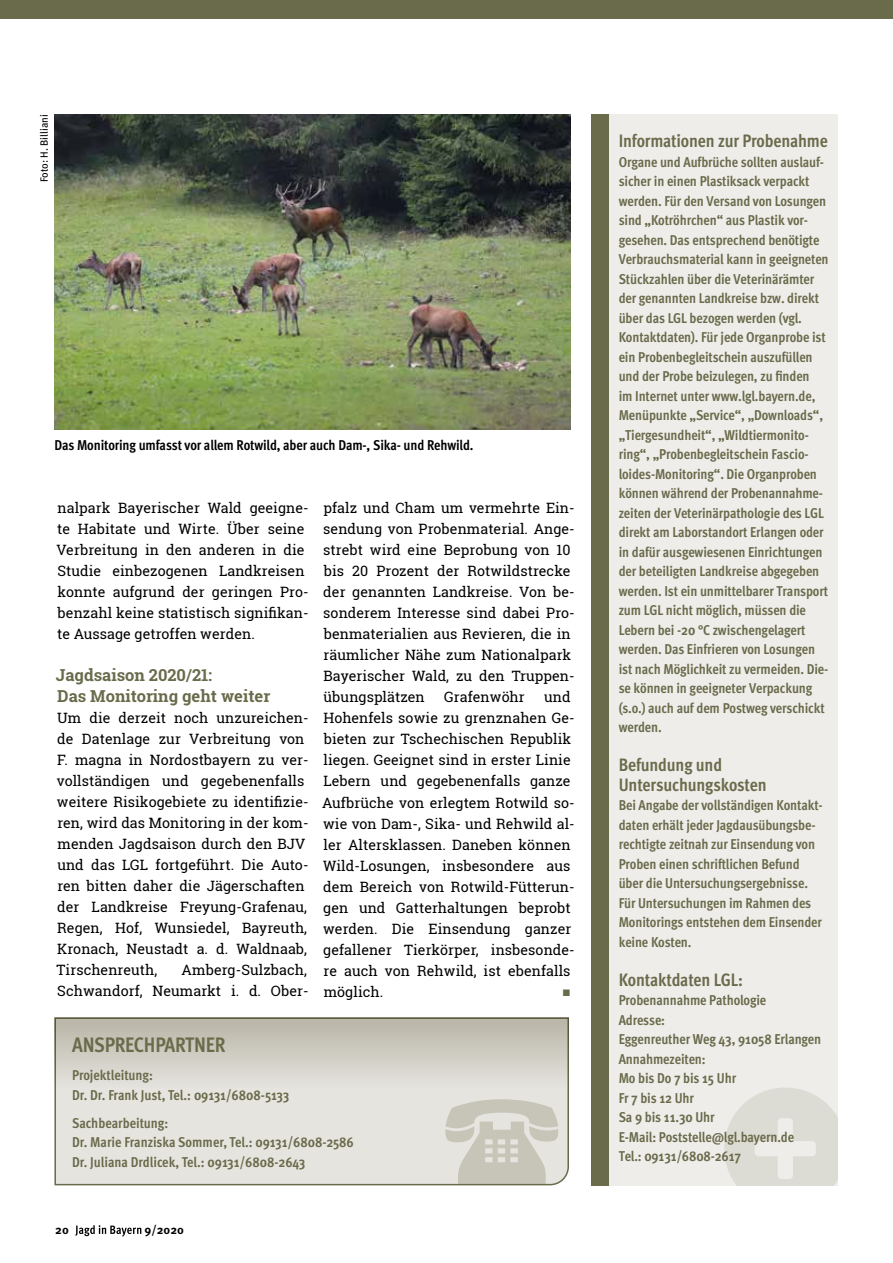
<style>
.page{position:relative;width:893px;height:1263px;background:#fff}
.page>*{position:absolute;margin:0;border:0;box-sizing:border-box;transform-origin:0 0}
.t1{font:700 condensed 21px "Meta Pro";letter-spacing:-.015em;color:#6a6b4b}
.t2{font:700 18px/19.5px "Meta Cond";letter-spacing:-.01em;color:#6a6b4b}
.t3{font:700 16.5px/21px "Roboto Slab";color:#6a6b4b}
.t4{font:700 14.25px/19.5px "Meta Cond";letter-spacing:-.01em;color:#6a6b4b}
.t5{font:14.25px/21px "Roboto Slab";letter-spacing:.005em;color:#000}
.t6{font:700 condensed 14.25px/19.5px "Meta Pro";letter-spacing:-.005em;color:#6a6b4b}
.t7{font:700 14.25px "Meta Cond";letter-spacing:-.01em;color:#000}
.t8{font:700 12px "Meta Pro";color:#000}
.t9{font:10.5px "Meta Book LF";letter-spacing:.005em;color:#000}
</style>
<div class="page">
<svg style="left:75px;top:1225px;width:66px;height:11px"></svg>
<div style="left:591px;top:114px;width:247px;height:1071px;background:#eeedea"></div>
<svg style="left:724px;top:1087px;width:114px;height:98px"></svg>
<div style="left:0;top:0;width:893px;height:18px;background:#6a6b4b"></div>
<div style="left:591px;top:114px;width:17px;height:1071px;background:#6a6b4b"></div>
<img style="left:54px;top:114px;width:517px;height:315px">
<svg style="left:54px;top:1092px;width:515px;height:94px"></svg>
<div style="left:54px;top:1017px;width:515px;height:75px;background:linear-gradient(to bottom,#b7b4a5,#e7e5e0)"></div>
<p class="t9" style="left:38px;top:182px;width:70px;rotate:-90deg">Foto: H. Billiani</p>
<p class="t7" style="left:54px;top:437px;width:421px">Das Monitoring umfasst vor allem Rotwild, aber auch Dam-, Sika- und Rehwild.</p>
<p class="t5" style="left:56px;top:497px;width:254px">nalpark Bayerischer Wald geeigne&shy;te Habitate und Wirte. Über seine Verbreitung in den anderen in die Studie einbezogenen Landkreisen konnte aufgrund der geringen Pro&shy;benzahl keine statistisch signifikan&shy;te Aussage getroffen werden.</p>
<p class="t3" style="left:56px;top:665px;width:216px">Jagdsaison 2020/21:<br>Das Monitoring geht weiter</p>
<p class="t5" style="left:57px;top:707px;width:254px">Um die derzeit noch unzureichen&shy;de Datenlage zur Verbreitung von F. magna in Nordostbayern zu ver&shy;vollständigen und gegebenenfalls weitere Risikogebiete zu identifizie&shy;ren, wird das Monitoring in der kom&shy;menden Jagdsaison durch den BJV und das LGL fortgeführt. Die Auto&shy;ren bitten daher die Jägerschaften der Landkreise Freyung-Grafenau, Regen, Hof, Wunsiedel, Bayreuth, Kronach, Neustadt a. d. Waldnaab, Tirschenreuth,</p>
<p class="t5" style="left:57px;top:960px;width:253px;text-align:right">Amberg-Sulzbach,<br>Schwandorf, Neumarkt i. d. Ober-</p>
<p class="t5" style="left:323px;top:498px;width:253px">pfalz und Cham um vermehrte Ein&shy;sendung von Probenmaterial. Ange&shy;strebt wird eine Beprobung von 10 bis 20 Prozent der Rotwildstrecke der genannten Landkreise. Von be&shy;sonderem Interesse sind dabei Pro&shy;benmaterialien aus Revieren, die in räumlicher Nähe zum Nationalpark<br>Bayerischer Wald, zu den Truppen&shy;übungsplätzen</p>
<p class="t5" style="left:444px;top:687px;width:82px">Grafenwöhr</p>
<p class="t5" style="left:322px;top:687px;width:254px;text-indent:222px">und<br>Hohenfels sowie zu grenznahen Ge&shy;bieten zur Tschechischen Republik liegen. Geeignet sind in erster Linie<br>Lebern und gegebenenfalls ganze<br>Aufbrüche von erlegtem Rotwild so&shy;wie von Dam-, Sika- und Rehwild al&shy;ler Altersklassen. Daneben können<br>Wild-Losungen, insbesondere aus dem Bereich von Rotwild-Fütterun&shy;gen und Gatterhaltungen beprobt werden. Die Einsendung ganzer gefallener Tierkörper, insbesonde&shy;re auch von Rehwild, ist ebenfalls möglich.</p>
<h1 class="t1" style="left:72px;top:1029px;width:155px">ANSPRECHPARTNER</h1>
<p class="t6" style="left:72px;top:1064px;width:219px">Projektleitung:<br>Dr. Dr. Frank Just, Tel.: 09131/6808-5133</p>
<p class="t6" style="left:72px;top:1112px;width:283px">Sachbearbeitung:<br>Dr. Marie Franziska Sommer, Tel.: 09131/6808-2586<br>Dr. Juliana Drdlicek, Tel.: 09131/6808-2643</p>
<p class="t8" style="left:55px;top:1220px;width:15px">20</p>
<p class="t8" style="left:145px;top:1220px;width:41px">9/2020</p>
<p class="t2" style="left:619px;top:131px;width:211px">Informationen zur Probenahme</p>
<p class="t4" style="left:619px;top:152px;width:211px">Organe und Aufbrüche sollten auslauf&shy;sicher in einen Plastiksack verpackt werden. Für den Versand von Losungen sind „Kotröhrchen“ aus Plastik vor&shy;gesehen. Das entsprechend benötigte Verbrauchsmaterial kann in geeigneten Stückzahlen über die Veterinärämter der genannten Landkreise bzw. direkt über das LGL bezogen werden (vgl.<br>Kontaktdaten). Für jede Organprobe ist ein Probenbegleitschein auszufüllen und der Probe beizulegen, zu finden<br>im Internet unter www.lgl.bayern.de, Menüpunkte „Service“, „Downloads“, „Tiergesundheit“, „Wildtiermonito&shy;ring“, „Probenbegleitschein Fascio&shy;loides-Monitoring“. Die Organproben können während der Probenannahme&shy;zeiten der Veterinärpathologie des LGL direkt am Laborstandort Erlangen oder in dafür ausgewiesenen Einrichtungen der beteiligten Landkreise abgegeben werden. Ist ein unmittelbarer Transport zum LGL nicht möglich, müssen die Lebern bei -20 °C zwischengelagert werden. Das Einfrieren von Losungen ist nach Möglichkeit zu vermeiden. Die&shy;se können in geeigneter Verpackung (s.o.) auch auf dem Postweg verschickt werden.</p>
<p class="t2" style="left:619px;top:755px;width:150px">Befundung und<br>Untersuchungskosten</p>
<p class="t4" style="left:619px;top:796px;width:206px">Bei Angabe der vollständigen Kontakt&shy;daten erhält jeder Jagdausübungsbe&shy;rechtigte zeitnah zur Einsendung von Proben einen schriftlichen Befund über die Untersuchungsergebnisse.<br>Für Untersuchungen im Rahmen des Monitorings entstehen dem Einsender keine Kosten.</p>
<p class="t2" style="left:619px;top:970px;width:126px">Kontaktdaten LGL:</p>
<p class="t4" style="left:619px;top:991px;width:204px">Probenannahme Pathologie<br>Adresse:<br>Eggenreuther Weg 43, 91058 Erlangen<br>Annahmezeiten:<br>Mo bis Do 7 bis 15 Uhr<br>Fr 7 bis 12 Uhr<br>Sa 9 bis 11.30 Uhr<br>E-Mail: Poststelle@lgl.bayern.de<br>Tel.: 09131/6808-2617</p>
</div>
